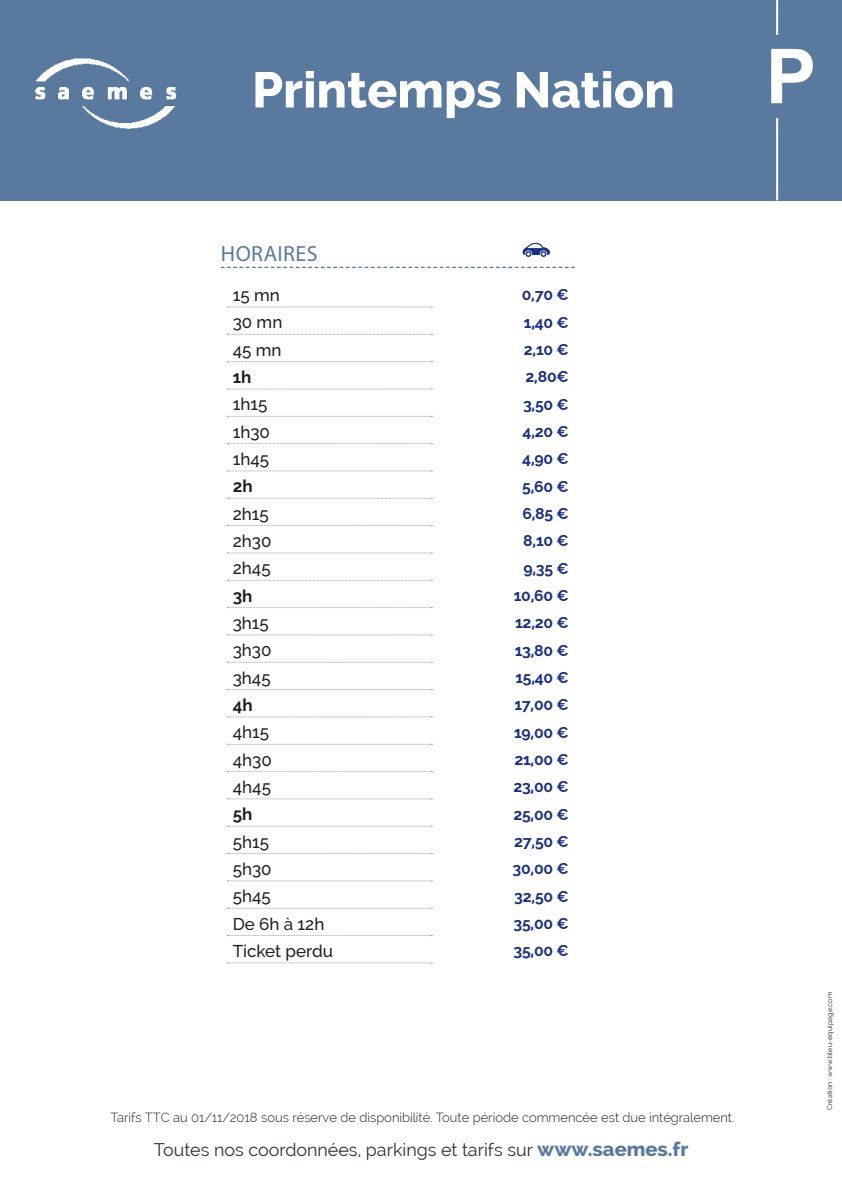
<style>
.page{position:relative;width:842px;height:1191px;background:#fff}
.page>*{position:absolute;margin:0;border:0;box-sizing:border-box;transform-origin:0 0}
.PARKING{font:800 50px "Raleway";color:#fff}
.CATEGORIE{font:22px "Myriad Pro";letter-spacing:.02em;color:#59799f}
.t1{font:17.9px "Raleway";color:#2e3336}
.LIBELLE{font:500 17px "Raleway";color:#231f20}
.LIBELLE-2{font:700 17px "Raleway";color:#231f20}
.PRIX_voiture{font:700 15.8px "Raleway";letter-spacing:-.015em;color:#1a3183}
.Mentions_légales{font:300 13px "Raleway";color:#231f20}
.t2{font:7px "Raleway";letter-spacing:.02em;color:#231f20}
.s1{font-weight:800;font-size:20px;color:#59799f}
</style>
<div class="page">
<div style="left:0;top:0;width:842px;height:200px;background:#59799f"></div>
<hr style="left:776px;top:0;width:2px;height:200px;background:#fff">
<div style="left:750px;top:35px;width:82px;height:82px;background:#59799f"></div>
<svg style="left:771px;top:49px;width:42px;height:54px"></svg>
<img style="left:35px;top:58px;width:142px;height:71px">
<svg style="left:221px;top:267px;width:354px;height:1px"></svg>
<svg style="left:523px;top:243px;width:27px;height:14px"></svg>
<svg style="left:227px;top:307px;width:205px;height:1px"></svg>
<svg style="left:227px;top:334px;width:205px;height:1px"></svg>
<svg style="left:227px;top:361px;width:205px;height:1px"></svg>
<svg style="left:227px;top:389px;width:205px;height:1px"></svg>
<svg style="left:227px;top:416px;width:205px;height:1px"></svg>
<svg style="left:227px;top:443px;width:205px;height:1px"></svg>
<svg style="left:227px;top:471px;width:205px;height:1px"></svg>
<svg style="left:227px;top:498px;width:205px;height:1px"></svg>
<svg style="left:227px;top:525px;width:205px;height:1px"></svg>
<svg style="left:227px;top:553px;width:205px;height:1px"></svg>
<svg style="left:227px;top:580px;width:205px;height:1px"></svg>
<svg style="left:227px;top:607px;width:205px;height:1px"></svg>
<svg style="left:227px;top:634px;width:205px;height:1px"></svg>
<svg style="left:227px;top:662px;width:205px;height:1px"></svg>
<svg style="left:227px;top:689px;width:205px;height:1px"></svg>
<svg style="left:227px;top:716px;width:205px;height:1px"></svg>
<svg style="left:227px;top:744px;width:205px;height:1px"></svg>
<svg style="left:227px;top:771px;width:205px;height:1px"></svg>
<svg style="left:227px;top:798px;width:205px;height:1px"></svg>
<svg style="left:227px;top:826px;width:205px;height:1px"></svg>
<svg style="left:227px;top:853px;width:205px;height:1px"></svg>
<svg style="left:227px;top:880px;width:205px;height:1px"></svg>
<svg style="left:227px;top:908px;width:205px;height:1px"></svg>
<svg style="left:227px;top:935px;width:205px;height:1px"></svg>
<svg style="left:227px;top:962px;width:205px;height:1px"></svg>
<p class="PARKING" style="left:252px;top:61px;width:424px">Printemps Nation</p>
<p class="CATEGORIE" style="left:221px;top:240px;width:98px">HORAIRES</p>
<p class="LIBELLE" style="left:233px;top:285px;width:49px">15 mn</p>
<p class="PRIX_voiture" style="left:522px;top:286px;width:48px">0,70 €</p>
<p class="LIBELLE" style="left:233px;top:312px;width:51px">30 mn</p>
<p class="PRIX_voiture" style="left:524px;top:313px;width:46px">1,40 €</p>
<p class="LIBELLE" style="left:233px;top:340px;width:50px">45 mn</p>
<p class="PRIX_voiture" style="left:524px;top:340px;width:46px">2,10 €</p>
<p class="LIBELLE-2" style="left:233px;top:367px;width:20px">1h</p>
<p class="PRIX_voiture" style="left:526px;top:368px;width:45px">2,80€</p>
<p class="LIBELLE" style="left:233px;top:394px;width:36px">1h15</p>
<p class="PRIX_voiture" style="left:523px;top:395px;width:47px">3,50 €</p>
<p class="LIBELLE" style="left:233px;top:422px;width:39px">1h30</p>
<p class="PRIX_voiture" style="left:523px;top:422px;width:48px">4,20 €</p>
<p class="LIBELLE" style="left:233px;top:449px;width:38px">1h45</p>
<p class="PRIX_voiture" style="left:522px;top:450px;width:48px">4,90 €</p>
<p class="LIBELLE-2" style="left:233px;top:477px;width:21px">2h</p>
<p class="PRIX_voiture" style="left:522px;top:477px;width:48px">5,60 €</p>
<p class="LIBELLE" style="left:233px;top:504px;width:38px">2h15</p>
<p class="PRIX_voiture" style="left:522px;top:504px;width:48px">6,85 €</p>
<p class="LIBELLE" style="left:233px;top:531px;width:40px">2h30</p>
<p class="PRIX_voiture" style="left:523px;top:532px;width:47px">8,10 €</p>
<p class="LIBELLE" style="left:233px;top:558px;width:39px">2h45</p>
<p class="PRIX_voiture" style="left:523px;top:559px;width:47px">9,35 €</p>
<p class="LIBELLE-2" style="left:233px;top:586px;width:21px">3h</p>
<p class="PRIX_voiture" style="left:514px;top:586px;width:57px">10,60 €</p>
<p class="LIBELLE" style="left:233px;top:613px;width:38px">3h15</p>
<p class="PRIX_voiture" style="left:515px;top:614px;width:55px">12,20 €</p>
<p class="LIBELLE" style="left:233px;top:640px;width:40px">3h30</p>
<p class="PRIX_voiture" style="left:515px;top:641px;width:56px">13,80 €</p>
<p class="LIBELLE" style="left:233px;top:668px;width:40px">3h45</p>
<p class="PRIX_voiture" style="left:515px;top:668px;width:55px">15,40 €</p>
<p class="LIBELLE-2" style="left:233px;top:695px;width:21px">4h</p>
<p class="PRIX_voiture" style="left:514px;top:696px;width:56px">17,00 €</p>
<p class="LIBELLE" style="left:233px;top:722px;width:38px">4h15</p>
<p class="PRIX_voiture" style="left:514px;top:723px;width:56px">19,00 €</p>
<p class="LIBELLE" style="left:233px;top:750px;width:41px">4h30</p>
<p class="PRIX_voiture" style="left:514px;top:750px;width:56px">21,00 €</p>
<p class="LIBELLE" style="left:233px;top:777px;width:40px">4h45</p>
<p class="PRIX_voiture" style="left:513px;top:778px;width:57px">23,00 €</p>
<p class="LIBELLE-2" style="left:233px;top:804px;width:21px">5h</p>
<p class="PRIX_voiture" style="left:513px;top:805px;width:57px">25,00 €</p>
<p class="LIBELLE" style="left:233px;top:832px;width:38px">5h15</p>
<p class="PRIX_voiture" style="left:514px;top:832px;width:56px">27,50 €</p>
<p class="LIBELLE" style="left:233px;top:859px;width:40px">5h30</p>
<p class="PRIX_voiture" style="left:513px;top:859px;width:58px">30,00 €</p>
<p class="LIBELLE" style="left:233px;top:886px;width:40px">5h45</p>
<p class="PRIX_voiture" style="left:514px;top:887px;width:56px">32,50 €</p>
<p class="LIBELLE" style="left:233px;top:913px;width:93px">De 6h à 12h</p>
<p class="PRIX_voiture" style="left:513px;top:914px;width:57px">35,00 €</p>
<p class="LIBELLE" style="left:233px;top:941px;width:102px">Ticket perdu</p>
<p class="PRIX_voiture" style="left:513px;top:941px;width:57px">35,00 €</p>
<p class="Mentions_légales" style="left:110px;top:1109px;width:625px">Tarifs TTC au 01/11/2018 sous réserve de disponibilité. Toute période commencée est due intégralement.</p>
<p class="t1" style="left:154px;top:1139px;width:536px">Toutes nos coordonnées, parkings et tarifs sur <span class="s1">www.saemes.fr</span></p>
<p class="t2" style="left:826px;top:1110px;width:120px;rotate:-90deg">Création : www.bleu-equipage.com</p>
</div>
